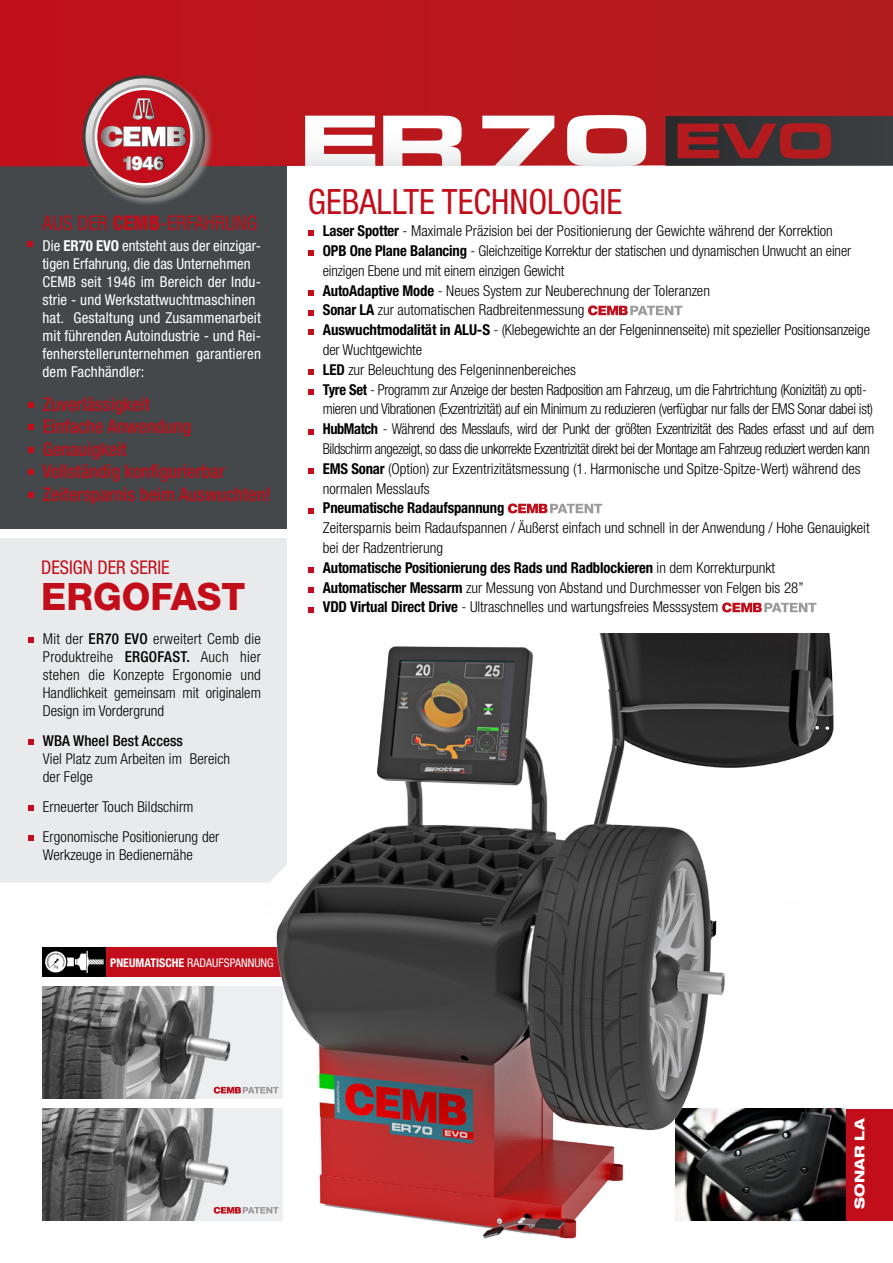
<style>
.page{position:relative;width:893px;height:1263px;background:#fff}
.page>*{position:absolute;margin:0;border:0;box-sizing:border-box;transform-origin:0 0}
.t1{font:75.6px "Microgramma D Bold Exte";color:#fff;scale:1.25 1}
.t2{font:800 37.8px "Helvetica Neue LT Std";color:#c20e1a}
.t3{font:condensed 34.95px "Helvetica Neue LT Std";color:#c20e1a}
.t4{font:condensed 20.4px "Helvetica Neue LT Std";color:#c20e1a}
.t5{font:500 condensed 18.9px/22.5px "Helvetica Neue LT Std";color:#c20e1a}
.t6{font:condensed 18.9px "Helvetica Neue LT Std";color:#c20e1a}
.t7{font:300 condensed 15px/19.8px "Helvetica Neue LT Std";color:#000}
.t8{font:condensed 15px/18px "Helvetica Neue LT Std";letter-spacing:.01em;color:#fff}
.t9{font:700 condensed 15px "Helvetica Neue LT Std";letter-spacing:-.01em;color:#000}
.t10{font:500 condensed 15px "Helvetica Neue LT Std";letter-spacing:.005em;color:#000}
.t11{font:800 expanded 13.5px "Helvetica Neue LT Std";color:#fff}
.t12{font:condensed 12px "Helvetica Neue LT Std";color:#fff}
.s1{font-weight:800}
.s2{font-weight:700}
.s3{font-weight:500}
</style>
<div class="page">
<div style="left:106px;top:947px;width:177px;height:30px;background:#c20e1a"></div>
<div style="left:0;top:538px;width:287px;height:345px;background:#e9eaeb"></div>
<div style="left:0;top:164px;width:287px;height:365px;background:#44484a"></div>
<div style="left:0;top:0;width:893px;height:166px;background:#b9181d"></div>
<img style="left:43px;top:1108px;width:221px;height:112px">
<img style="left:43px;top:987px;width:221px;height:112px">
<div style="left:43px;top:947px;width:63px;height:30px;background:#000"></div>
<svg style="left:45px;top:950px;width:59px;height:23px"></svg>
<svg style="left:214px;top:1087px;width:50px;height:6px"></svg>
<svg style="left:214px;top:1207px;width:50px;height:7px"></svg>
<div style="left:676px;top:1108px;width:217px;height:112px;background:#c20e1a"></div>
<hr style="left:892px;top:487px;width:1px;height:196px;background:#f5f5f5">
<div style="left:82px;top:75px;width:132px;height:132px;background:#9c9b9b;opacity:.75"></div>
<svg style="left:81px;top:74px;width:126px;height:125px"></svg>
<svg style="left:665px;top:116px;width:228px;height:50px"></svg>
<img style="left:264px;top:633px;width:599px;height:606px">
<svg style="left:27px;top:241px;width:6px;height:6px"></svg>
<svg style="left:28px;top:637px;width:5px;height:5px"></svg>
<svg style="left:28px;top:739px;width:5px;height:5px"></svg>
<svg style="left:28px;top:805px;width:5px;height:5px"></svg>
<svg style="left:28px;top:835px;width:5px;height:5px"></svg>
<svg style="left:28px;top:402px;width:6px;height:6px"></svg>
<svg style="left:28px;top:424px;width:6px;height:6px"></svg>
<svg style="left:28px;top:447px;width:6px;height:6px"></svg>
<svg style="left:28px;top:469px;width:6px;height:6px"></svg>
<svg style="left:28px;top:492px;width:6px;height:6px"></svg>
<svg style="left:308px;top:231px;width:5px;height:5px"></svg>
<svg style="left:308px;top:250px;width:5px;height:6px"></svg>
<svg style="left:308px;top:290px;width:5px;height:6px"></svg>
<svg style="left:308px;top:310px;width:5px;height:5px"></svg>
<svg style="left:588px;top:305px;width:94px;height:10px"></svg>
<svg style="left:308px;top:330px;width:5px;height:5px"></svg>
<svg style="left:308px;top:369px;width:5px;height:6px"></svg>
<svg style="left:308px;top:389px;width:5px;height:6px"></svg>
<svg style="left:308px;top:429px;width:5px;height:5px"></svg>
<svg style="left:308px;top:468px;width:5px;height:6px"></svg>
<svg style="left:308px;top:508px;width:5px;height:5px"></svg>
<svg style="left:508px;top:503px;width:94px;height:10px"></svg>
<svg style="left:308px;top:567px;width:5px;height:6px"></svg>
<svg style="left:308px;top:587px;width:5px;height:6px"></svg>
<svg style="left:308px;top:607px;width:5px;height:5px"></svg>
<svg style="left:722px;top:602px;width:94px;height:10px"></svg>
<h3 class="t4" style="left:43px;top:211px;width:217px">AUS DER <span class="s1">CEMB</span>-ERFAHRUNG</h3>
<p class="t8" style="left:42px;top:237px;width:220px">Die <span class="s2">ER70 EVO</span> entsteht aus der einzigar&shy;tigen Erfahrung, die das Unternehmen CEMB seit 1946 im Bereich der Indu&shy;strie - und Werkstattwuchtmaschinen hat. Gestaltung und Zusammenarbeit mit führenden Autoindustrie - und Rei&shy;fenherstellerunternehmen garantieren dem Fachhändler:</p>
<p class="t5" style="left:43px;top:392px;width:230px">Zuverlässigkeit<br>Einfache Anwendung<br>Genauigkeit<br>Vollständig konfigurierbar<br>Zeitersparnis beim Auswuchten!</p>
<p class="t6" style="left:41px;top:557px;width:130px">DESIGN DER SERIE</p>
<h2 class="t2" style="left:41px;top:574px;width:206px">ERGOFAST</h2>
<p class="t7" style="left:43px;top:629px;width:220px;line-height:18px;text-align:justify">Mit der <span class="s3">ER70 EVO</span> erweitert Cemb die Produktreihe <span class="s3">ERGOFAST.</span> Auch hier stehen die Konzepte Ergonomie und Handlichkeit gemeinsam mit originalem Design im Vordergrund</p>
<p class="t10" style="left:43px;top:731px;width:142px">WBA Wheel Best Access</p>
<p class="t7" style="left:43px;top:749px;width:189px;line-height:18px">Viel Platz zum Arbeiten im Bereich der Felge</p>
<p class="t7" style="left:43px;top:791px;width:178px;line-height:30px">Erneuerter Touch Bildschirm<br>Ergonomische Positionierung der</p>
<p class="t7" style="left:43px;top:844px;width:152px">Werkzeuge in Bedienernähe</p>
<h1 class="t1" style="left:301px;top:90px;width:281px">ER 70</h1>
<h3 class="t3" style="left:308px;top:181px;width:316px">GEBALLTE TECHNOLOGIE</h3>
<p class="t7" style="left:323px;top:221px;width:553px"><span class="s2">Laser Spotter</span> - Maximale Präzision bei der Positionierung der Gewichte während der Korrektion<br><span class="s2">OPB One Plane Balancing</span> - Gleichzeitige Korrektur der statischen und dynamischen Unwucht an einer einzigen Ebene und mit einem einzigen Gewicht<br><span class="s2">AutoAdaptive Mode</span> - Neues System zur Neuberechnung der Toleranzen<br><span class="s2">Sonar LA</span> zur automatischen Radbreitenmessung<br><span class="s2">Auswuchtmodalität in ALU-S</span> - (Klebegewichte an der Felgeninnenseite) mit spezieller Positionsanzeige der Wuchtgewichte<br><span class="s2">LED</span> zur Beleuchtung des Felgeninnenbereiches<br><span class="s2">Tyre Set</span> - Programm zur Anzeige der besten Radposition am Fahrzeug, um die Fahrtrichtung (Konizität) zu opti&shy;mieren und Vibrationen (Exzentrizität) auf ein Minimum zu reduzieren (verfügbar nur falls der EMS Sonar dabei ist)<br><span class="s2">HubMatch</span> - Während des Messlaufs, wird der Punkt der größten Exzentrizität des Rades erfasst und auf dem Bildschirm angezeigt, so dass die unkorrekte Exzentrizität direkt bei der Montage am Fahrzeug reduziert werden kann <span class="s2">EMS Sonar</span> (Option) zur Exzentrizitätsmessung (1. Harmonische und Spitze-Spitze-Wert) während des normalen Messlaufs</p>
<p class="t9" style="left:323px;top:499px;width:183px">Pneumatische Radaufspannung</p>
<p class="t7" style="left:323px;top:518px;width:548px">Zeitersparnis beim Radaufspannen / Äußerst einfach und schnell in der Anwendung / Hohe Genauigkeit bei der Radzentrierung<br><span class="s2">Automatische Positionierung des Rads und Radblockieren</span> in dem Korrekturpunkt<br><span class="s2">Automatischer Messarm</span> zur Messung von Abstand und Durchmesser von Felgen bis 28”<br><span class="s2">VDD Virtual Direct Drive</span> - Ultraschnelles und wartungsfreies Messsystem</p>
<p class="t12" style="left:110px;top:955px;width:165px"><span class="s2">PNEUMATISCHE</span> RADAUFSPANNUNG</p>
<p class="t11" style="left:851px;top:1208px;width:92px;rotate:-90deg">SONAR LA</p>
</div>
